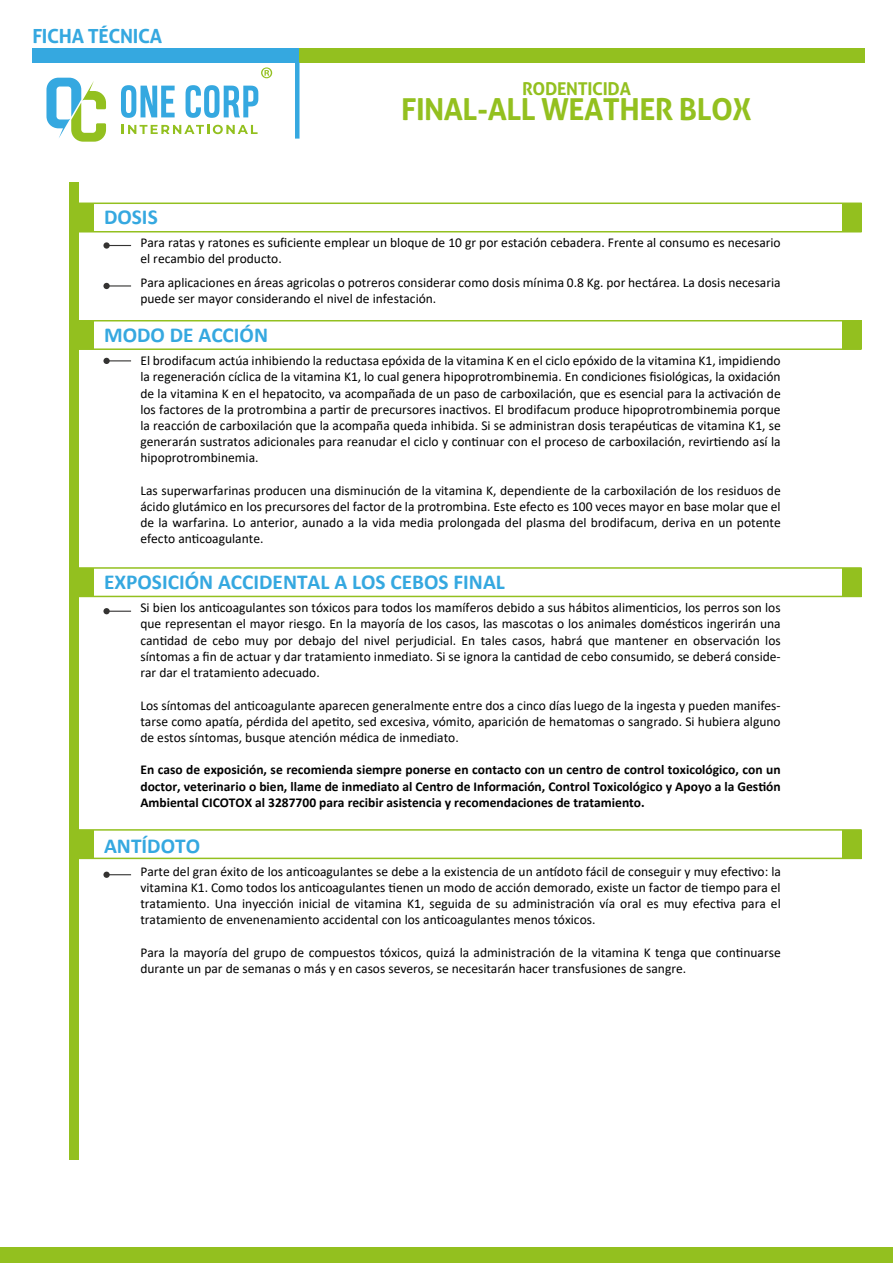
<style>
.page{position:relative;width:893px;height:1263px;background:#fff}
.page>*{position:absolute;margin:0;border:0;box-sizing:border-box;transform-origin:0 0}
.t1{font:700 30.3px "Aller";letter-spacing:-.02em;color:#93c01f}
.t2{font:700 21.3px "Calibri";color:#35a8e0}
.t3{font:700 19.5px "Aller";letter-spacing:-.02em;color:#35a8e0}
.t4{font:700 17.7px "Aller";letter-spacing:-.02em;color:#93c01f}
.t5{font:13.5px/16.2px "Calibri";color:#000;text-align:justify}
.t6{font:700 13.5px/16.2px "Calibri";color:#000;text-align:justify}
</style>
<div class="page">
<div style="left:70px;top:183px;width:9px;height:977px;background:#93c01f"></div>
<svg style="left:110px;top:360px;width:21px;height:1px"></svg>
<div style="left:103px;top:358px;width:7px;height:6px;background:#343332;border-radius:50%"></div>
<svg style="left:110px;top:245px;width:21px;height:1px"></svg>
<svg style="left:103px;top:242px;width:7px;height:7px"></svg>
<svg style="left:110px;top:285px;width:21px;height:1px"></svg>
<div style="left:103px;top:283px;width:7px;height:6px;background:#343332;border-radius:50%"></div>
<svg style="left:110px;top:611px;width:21px;height:1px"></svg>
<div style="left:103px;top:608px;width:7px;height:6px;background:#343332;border-radius:50%"></div>
<svg style="left:110px;top:874px;width:21px;height:1px"></svg>
<div style="left:103px;top:872px;width:7px;height:6px;background:#343332;border-radius:50%"></div>
<svg style="left:46px;top:78px;width:60px;height:64px"></svg>
<svg style="left:121px;top:85px;width:54px;height:33px"></svg>
<svg style="left:186px;top:85px;width:72px;height:33px"></svg>
<svg style="left:122px;top:125px;width:136px;height:9px"></svg>
<svg style="left:261px;top:67px;width:11px;height:11px"></svg>
<div style="left:32px;top:48px;width:268px;height:14px;background:#35a8e0"></div>
<div style="left:300px;top:48px;width:565px;height:14px;background:#93c01f"></div>
<hr style="left:295px;top:62px;width:4px;height:77px;background:#35a8e0">
<div style="left:74px;top:568px;width:19px;height:28px;background:#93c01f"></div>
<div style="left:843px;top:568px;width:19px;height:28px;background:#93c01f"></div>
<hr style="left:74px;top:567px;width:788px;height:2px;background:#93c01f">
<hr style="left:74px;top:596px;width:788px;height:1px;background:#93c01f">
<div style="left:74px;top:321px;width:19px;height:28px;background:#93c01f"></div>
<div style="left:843px;top:321px;width:19px;height:28px;background:#93c01f"></div>
<hr style="left:74px;top:320px;width:788px;height:1px;background:#93c01f">
<hr style="left:74px;top:348px;width:788px;height:2px;background:#93c01f">
<div style="left:74px;top:203px;width:19px;height:29px;background:#93c01f"></div>
<div style="left:843px;top:203px;width:19px;height:29px;background:#93c01f"></div>
<hr style="left:74px;top:203px;width:788px;height:1px;background:#93c01f">
<hr style="left:74px;top:231px;width:788px;height:1px;background:#93c01f">
<div style="left:74px;top:830px;width:19px;height:28px;background:#93c01f"></div>
<div style="left:843px;top:830px;width:19px;height:28px;background:#93c01f"></div>
<hr style="left:74px;top:829px;width:788px;height:2px;background:#93c01f">
<hr style="left:74px;top:858px;width:788px;height:1px;background:#93c01f">
<div style="left:0;top:1247px;width:893px;height:16px;background:#93c01f"></div>
<h3 class="t3" style="left:32px;top:24px;width:131px">FICHA TÉCNICA</h3>
<h3 class="t4" style="left:522px;top:78px;width:110px">RODENTICIDA</h3>
<h1 class="t1" style="left:401px;top:91px;width:352px">FINAL-ALL WEATHER BLOX</h1>
<h2 class="t2" style="left:104px;top:201px;width:55px">DOSIS</h2>
<p class="t5" style="left:140px;top:234px;width:642px">Para ratas y ratones es suficiente emplear un bloque de 10 gr por estación cebadera. Frente al consumo es necesario el recambio del producto.</p>
<p class="t5" style="left:140px;top:274px;width:642px">Para aplicaciones en áreas agricolas o potreros considerar como dosis mínima 0.8 Kg. por hectárea. La dosis necesaria puede ser mayor considerando el nivel de infestación.</p>
<h2 class="t2" style="left:104px;top:320px;width:166px">MODO DE ACCIÓN</h2>
<p class="t5" style="left:140px;top:352px;width:642px">El brodifacum actúa inhibiendo la reductasa epóxida de la vitamina K en el ciclo epóxido de la vitamina K1, impidiendo la regeneración cíclica de la vitamina K1, lo cual genera hipoprotrombinemia. En condiciones fisiológicas, la oxidación de la vitamina K en el hepatocito, va acompañada de un paso de carboxilación, que es esencial para la activación de los factores de la protrombina a partir de precursores inactivos. El brodifacum produce hipoprotrombinemia porque la reacción de carboxilación que la acompaña queda inhibida. Si se administran dosis terapéuticas de vitamina K1, se generarán sustratos adicionales para reanudar el ciclo y continuar con el proceso de carboxilación, revirtiendo así la hipoprotrombinemia.</p>
<p class="t5" style="left:140px;top:482px;width:642px">Las superwarfarinas producen una disminución de la vitamina K, dependiente de la carboxilación de los residuos de ácido glutámico en los precursores del factor de la protrombina. Este efecto es 100 veces mayor en base molar que el de la warfarina. Lo anterior, aunado a la vida media prolongada del plasma del brodifacum, deriva en un potente efecto anticoagulante.</p>
<h2 class="t2" style="left:104px;top:567px;width:402px">EXPOSICIÓN ACCIDENTAL A LOS CEBOS FINAL</h2>
<p class="t5" style="left:140px;top:599px;width:642px">Si bien los anticoagulantes son tóxicos para todos los mamíferos debido a sus hábitos alimenticios, los perros son los que representan el mayor riesgo. En la mayoría de los casos, las mascotas o los animales domésticos ingerirán una cantidad de cebo muy por debajo del nivel perjudicial. En tales casos, habrá que mantener en observación los síntomas a fin de actuar y dar tratamiento inmediato. Si se ignora la cantidad de cebo consumido, se deberá conside&shy;rar dar el tratamiento adecuado.</p>
<p class="t5" style="left:140px;top:696px;width:642px">Los síntomas del anticoagulante aparecen generalmente entre dos a cinco días luego de la ingesta y pueden manifes&shy;tarse como apatía, pérdida del apetito, sed excesiva, vómito, aparición de hematomas o sangrado. Si hubiera alguno de estos síntomas, busque atención médica de inmediato.</p>
<p class="t6" style="left:140px;top:761px;width:642px">En caso de exposición, se recomienda siempre ponerse en contacto con un centro de control toxicológico, con un doctor, veterinario o bien, llame de inmediato al Centro de Información, Control Toxicológico y Apoyo a la Gestión Ambiental CICOTOX al 3287700 para recibir asistencia y recomendaciones de tratamiento.</p>
<h2 class="t2" style="left:104px;top:831px;width:98px">ANTÍDOTO</h2>
<p class="t5" style="left:140px;top:863px;width:642px">Parte del gran éxito de los anticoagulantes se debe a la existencia de un antídoto fácil de conseguir y muy efectivo: la vitamina K1. Como todos los anticoagulantes tienen un modo de acción demorado, existe un factor de tiempo para el tratamiento. Una inyección inicial de vitamina K1, seguida de su administración vía oral es muy efectiva para el tratamiento de envenenamiento accidental con los anticoagulantes menos tóxicos.</p>
<p class="t5" style="left:140px;top:944px;width:642px">Para la mayoría del grupo de compuestos tóxicos, quizá la administración de la vitamina K tenga que continuarse durante un par de semanas o más y en casos severos, se necesitarán hacer transfusiones de sangre.</p>
</div>
